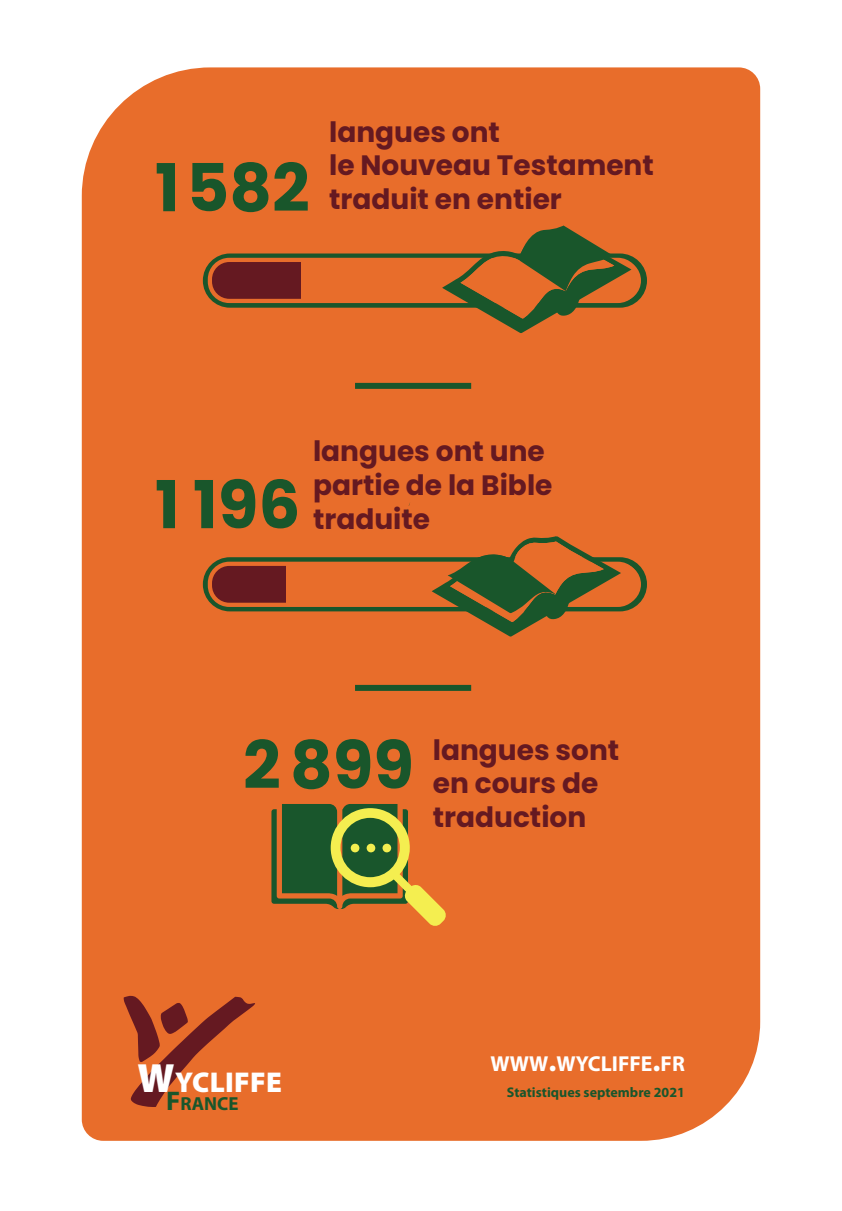
<style>
.page{position:relative;width:842px;height:1211px;background:#fff}
.page>*{position:absolute;margin:0;border:0;box-sizing:border-box;transform-origin:0 0}
.t1{font:700 66px "Poppins";color:#19562b}
.t2{font:900 28.7px "Myriad Pro";letter-spacing:.01em;color:#fff}
.t3{font:700 28px/33.6px "Poppins";color:#651921}
.t4{font:700 21.7px "Myriad Pro";color:#fff}
.t5{font:700 18.9px "Myriad Pro";color:#19562b}
.t6{font:700 14px "Myriad Pro";color:#19562b}
.s1{font-size:41px}
.s2{font-size:27px}
.s3{font-size:31px}
</style>
<div class="page">
<div style="left:82px;top:67px;width:678px;height:1073px;background:#e86d2b"></div>
<svg style="left:124px;top:995px;width:131px;height:112px;background:#bd5127"></svg>
<svg style="left:271px;top:804px;width:176px;height:122px;background:#8c7530"></svg>
<div style="left:351px;top:843px;width:8px;height:9px;background:#f4ee50;border-radius:50%"></div>
<div style="left:366px;top:843px;width:9px;height:9px;background:#f4ee50;border-radius:50%"></div>
<div style="left:382px;top:843px;width:9px;height:9px;background:#f4ee50;border-radius:50%"></div>
<div style="left:206px;top:560px;width:80px;height:48px;background:#651921"></div>
<div style="left:203px;top:557px;width:444px;height:54px;border:6px solid #19562b;border-radius:24px"></div>
<div style="left:208px;top:561px;width:431px;height:46px;border:4px solid #e86d2b;border-radius:19px"></div>
<svg style="left:406px;top:501px;width:5px;height:12px"></svg>
<svg style="left:432px;top:536px;width:189px;height:100px;background:#93632b"></svg>
<div style="left:206px;top:256px;width:95px;height:49px;background:#651921"></div>
<div style="left:203px;top:253px;width:444px;height:55px;border:6px solid #19562b;border-radius:24px"></div>
<div style="left:208px;top:258px;width:431px;height:45px;border:4px solid #e86d2b;border-radius:19px"></div>
<svg style="left:416px;top:198px;width:6px;height:12px"></svg>
<svg style="left:442px;top:225px;width:189px;height:108px;background:#9b642b"></svg>
<div style="left:355px;top:383px;width:116px;height:6px;background:#19562b"></div>
<div style="left:355px;top:685px;width:116px;height:6px;background:#19562b"></div>
<h1 class="t1" style="left:155px;top:150px;width:156px">1582</h1>
<p class="t3" style="left:329px;top:115px;width:326px">langues ont<br>le Nouveau Testament</p>
<p class="t3" style="left:329px;top:182px;width:234px">traduit en entier</p>
<h1 class="t1" style="left:155px;top:467px;width:147px">1 196</h1>
<p class="t3" style="left:313px;top:435px;width:241px">langues ont une partie de la Bible</p>
<p class="t3" style="left:313px;top:502px;width:119px">traduite</p>
<h1 class="t1" style="left:243px;top:727px;width:172px">2899</h1>
<p class="t3" style="left:433px;top:733px;width:188px">langues sont en cours de traduction</p>
<p class="t2" style="left:138px;top:1062px;width:146px"><span class="s1">W</span>YCLIFFE</p>
<p class="t5" style="left:166px;top:1091px;width:74px"><span class="s2">F</span>RANCE</p>
<p class="t4" style="left:490px;top:1049px;width:196px">WWW<span class="s3">.</span>WYCLIFFE<span class="s3">.</span>FR</p>
<p class="t6" style="left:507px;top:1083px;width:179px">Statistiques septembre 2021</p>
</div>
